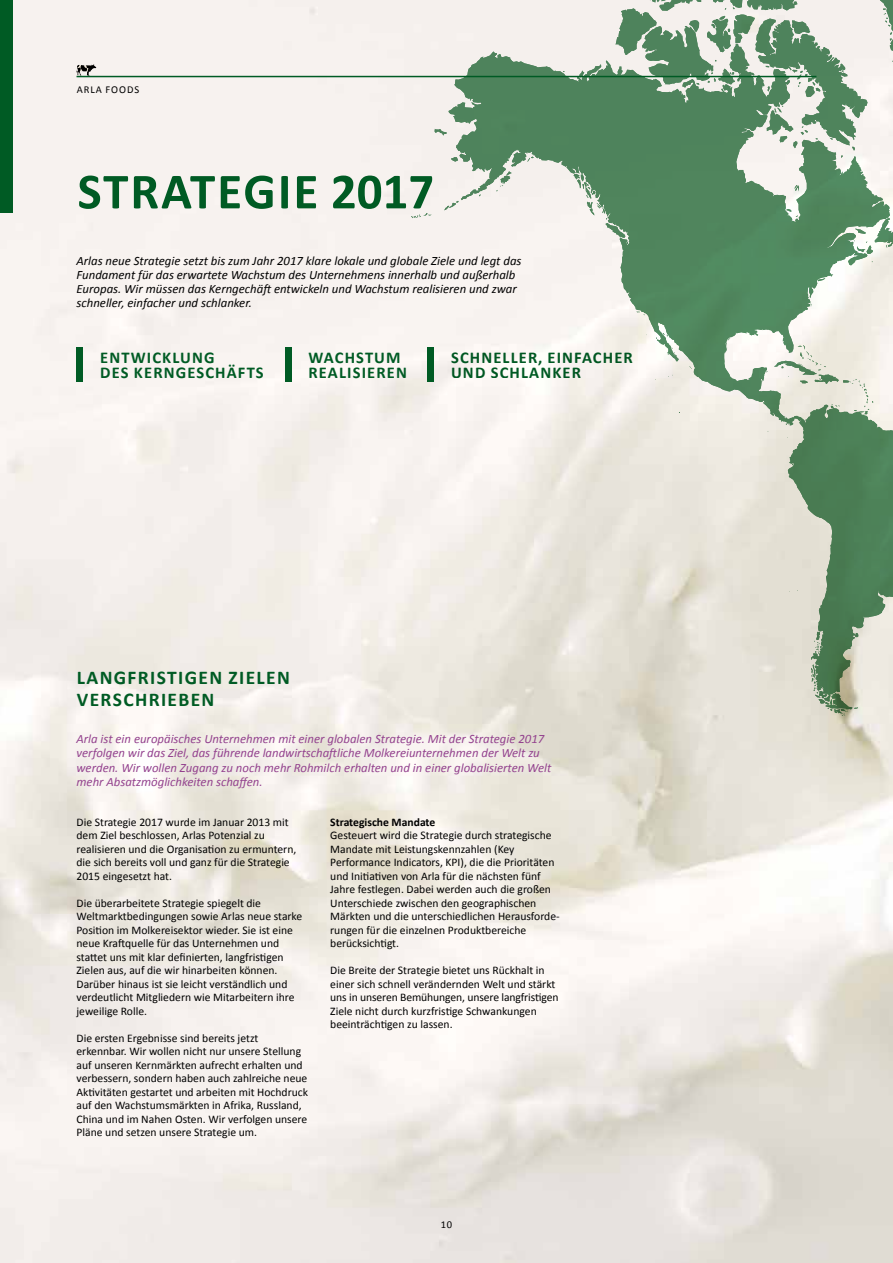
<style>
.page{position:relative;width:893px;height:1263px;background:#fff}
.page>*{position:absolute;margin:0;border:0;box-sizing:border-box;transform-origin:0 0}
.t1{font:700 51px "Calibri";letter-spacing:.03em;color:#005b24}
.t2{font:700 19.5px/22.5px "Calibri";letter-spacing:.07em;color:#005b24}
.t3{font:700 16.5px/15px "Calibri";letter-spacing:.07em;color:#005b24}
.t4{font:italic 12.75px/14.2px "Calibri";color:#93428e}
.t5{font:italic 12.75px/14.2px "Calibri";color:#000}
.t6{font:11.7px/13.5px "Calibri";color:#000}
.t7{font:700 11.7px "Calibri";color:#000}
.t8{font:10.5px "Calibri";letter-spacing:.09em;color:#000}
</style>
<div class="page">
<img style="left:0;top:0;width:893px;height:1263px">
<svg style="left:411px;top:0;width:482px;height:716px"></svg>
<div style="left:77px;top:348px;width:6px;height:34px;background:#005b24"></div>
<div style="left:285px;top:348px;width:6px;height:34px;background:#005b24"></div>
<div style="left:427px;top:348px;width:7px;height:34px;background:#005b24"></div>
<div style="left:0;top:0;width:13px;height:213px;background:#005b24"></div>
<svg style="left:76px;top:64px;width:20px;height:12px"></svg>
<hr style="left:77px;top:76px;width:739px;height:1px;background:#005b24">
<p class="t8" style="left:77px;top:83px;width:64px">ARLA FOODS</p>
<h1 class="t1" style="left:78px;top:159px;width:358px">STRATEGIE 2017</h1>
<p class="t5" style="left:77px;top:253px;width:446px">Arlas neue Strategie setzt bis zum Jahr 2017 klare lokale und globale Ziele und legt das Fundament für das erwartete Wachstum des Unternehmens innerhalb und außerhalb Europas. Wir müssen das Kerngechäft entwickeln und Wachstum realisieren und zwar schneller, einfacher und schlanker.</p>
<h3 class="t3" style="left:100px;top:350px;width:165px">ENTWICKLUNG<br>DES KERNGESCHÄFTS</h3>
<h3 class="t3" style="left:309px;top:350px;width:100px">WACHSTUM<br>REALISIEREN</h3>
<h3 class="t3" style="left:451px;top:350px;width:183px">SCHNELLER, EINFACHER<br>UND SCHLANKER</h3>
<h2 class="t2" style="left:77px;top:666px;width:215px">LANGFRISTIGEN ZIELEN<br>VERSCHRIEBEN</h2>
<p class="t4" style="left:77px;top:731px;width:476px">Arla ist ein europäisches Unternehmen mit einer globalen Strategie. Mit der Strategie 2017 verfolgen wir das Ziel, das führende landwirtschaftliche Molkereiunternehmen der Welt zu werden. Wir wollen Zugang zu noch mehr Rohmilch erhalten und in einer globalisierten Welt mehr Absatzmöglichkeiten schaffen.</p>
<p class="t6" style="left:77px;top:815px;width:221px">Die Strategie 2017 wurde im Januar 2013 mit dem Ziel beschlossen, Arlas Potenzial zu realisieren und die Organisation zu ermuntern, die sich bereits voll und ganz für die Strategie 2015 eingesetzt hat.</p>
<p class="t6" style="left:77px;top:896px;width:227px">Die überarbeitete Strategie spiegelt die Weltmarktbedingungen sowie Arlas neue starke Position im Molkereisektor wieder. Sie ist eine neue Kraftquelle für das Unternehmen und stattet uns mit klar definierten, langfristigen Zielen aus, auf die wir hinarbeiten können.<br>Darüber hinaus ist sie leicht verständlich und verdeutlicht Mitgliedern wie Mitarbeitern ihre jeweilige Rolle.</p>
<p class="t6" style="left:77px;top:1031px;width:233px">Die ersten Ergebnisse sind bereits jetzt erkennbar. Wir wollen nicht nur unsere Stellung auf unseren Kernmärkten aufrecht erhalten und verbessern, sondern haben auch zahlreiche neue Aktivitäten gestartet und arbeiten mit Hochdruck auf den Wachstumsmärkten in Afrika, Russland, China und im Nahen Osten. Wir verfolgen unsere Pläne und setzen unsere Strategie um.</p>
<p class="t7" style="left:330px;top:814px;width:107px">Strategische Mandate</p>
<p class="t6" style="left:330px;top:828px;width:231px">Gesteuert wird die Strategie durch strategische Mandate mit Leistungskennzahlen (Key Performance Indicators, KPI), die die Prioritäten und Initiativen von Arla für die nächsten fünf Jahre festlegen. Dabei werden auch die großen Unterschiede zwischen den geographischen Märkten und die unterschiedlichen Herausforde&shy;rungen für die einzelnen Produktbereiche berücksichtigt.</p>
<p class="t6" style="left:330px;top:963px;width:230px">Die Breite der Strategie bietet uns Rückhalt in einer sich schnell verändernden Welt und stärkt uns in unseren Bemühungen, unsere langfristigen Ziele nicht durch kurzfristige Schwankungen beeinträchtigen zu lassen.</p>
<p class="t8" style="left:441px;top:1218px;width:13px">10</p>
</div>
